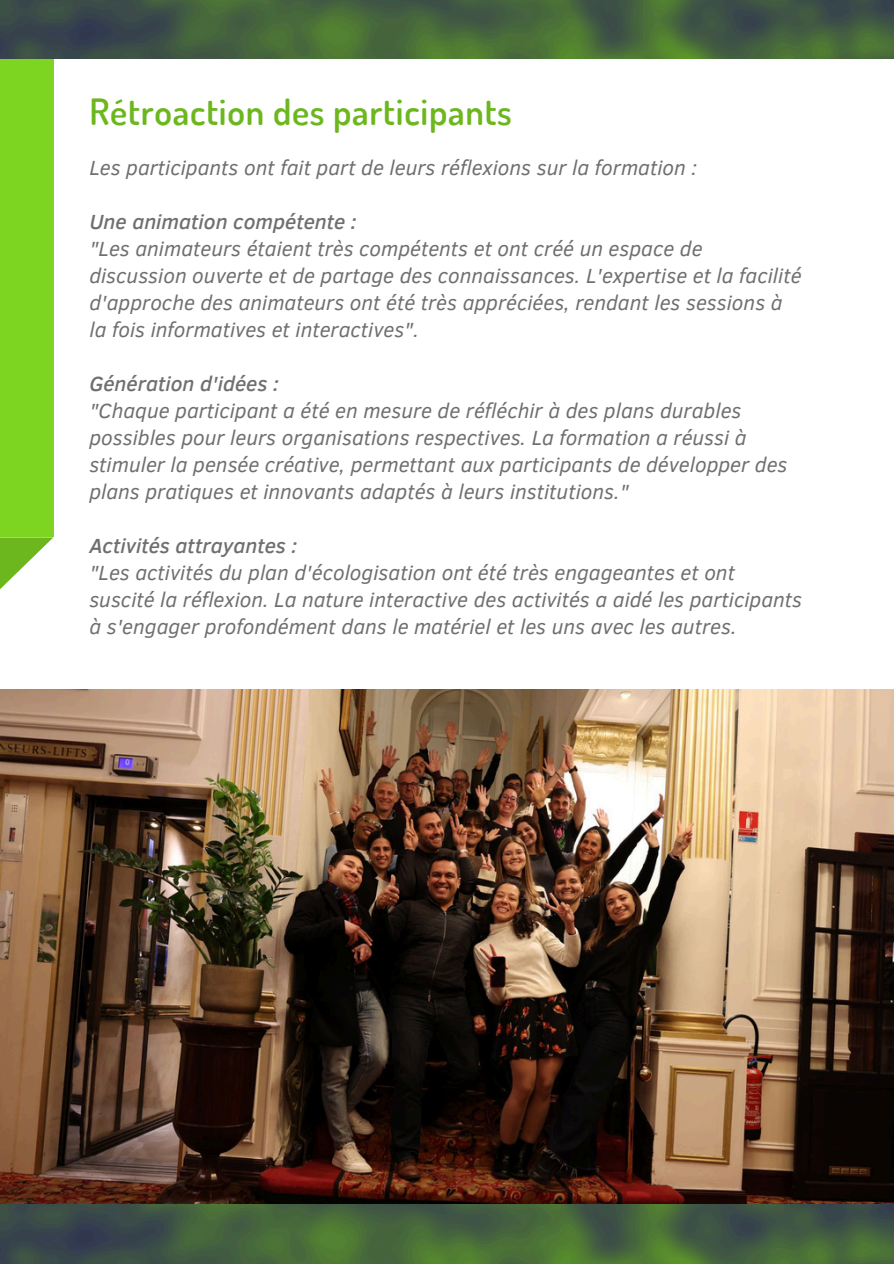
<style>
.page{position:relative;width:894px;height:1264px;background:#fff}
.page>*{position:absolute;margin:0;border:0;box-sizing:border-box;transform-origin:0 0}
.t1{font:600 36.15px "Dosis";letter-spacing:.02em;color:#6cb71d}
.t2{font:italic 21px/27px "Clear Sans";color:#6f6f6f}
.t3{font:italic 500 21px "Clear Sans";color:#6f6f6f}
</style>
<div class="page">
<img style="left:0;top:689px;width:893px;height:574px">
<div style="left:0;top:0;width:54px;height:537px;background:#7dd421"></div>
<svg style="left:0;top:537px;width:53px;height:279px"></svg>
<img style="left:0;top:0;width:893px;height:58px">
<p class="t1" style="left:89px;top:88px;width:424px">Rétroaction des participants</p>
<p class="t2" style="left:89px;top:153px;width:609px">Les participants ont fait part de leurs réflexions sur la formation :</p>
<p class="t3" style="left:89px;top:206px;width:269px">Une animation compétente :</p>
<p class="t2" style="left:89px;top:234px;width:713px">"Les animateurs étaient très compétents et ont créé un espace de discussion ouverte et de partage des connaissances. L'expertise et la facilité d'approche des animateurs ont été très appréciées, rendant les sessions à la fois informatives et interactives".</p>
<p class="t3" style="left:89px;top:368px;width:191px">Génération d'idées :</p>
<p class="t2" style="left:89px;top:396px;width:699px">"Chaque participant a été en mesure de réfléchir à des plans durables possibles pour leurs organisations respectives. La formation a réussi à stimuler la pensée créative, permettant aux participants de développer des plans pratiques et innovants adaptés à leurs institutions."</p>
<p class="t3" style="left:89px;top:530px;width:209px">Activités attrayantes :</p>
<p class="t2" style="left:89px;top:558px;width:714px">"Les activités du plan d'écologisation ont été très engageantes et ont suscité la réflexion. La nature interactive des activités a aidé les participants à s'engager profondément dans le matériel et les uns avec les autres.</p>
</div>
